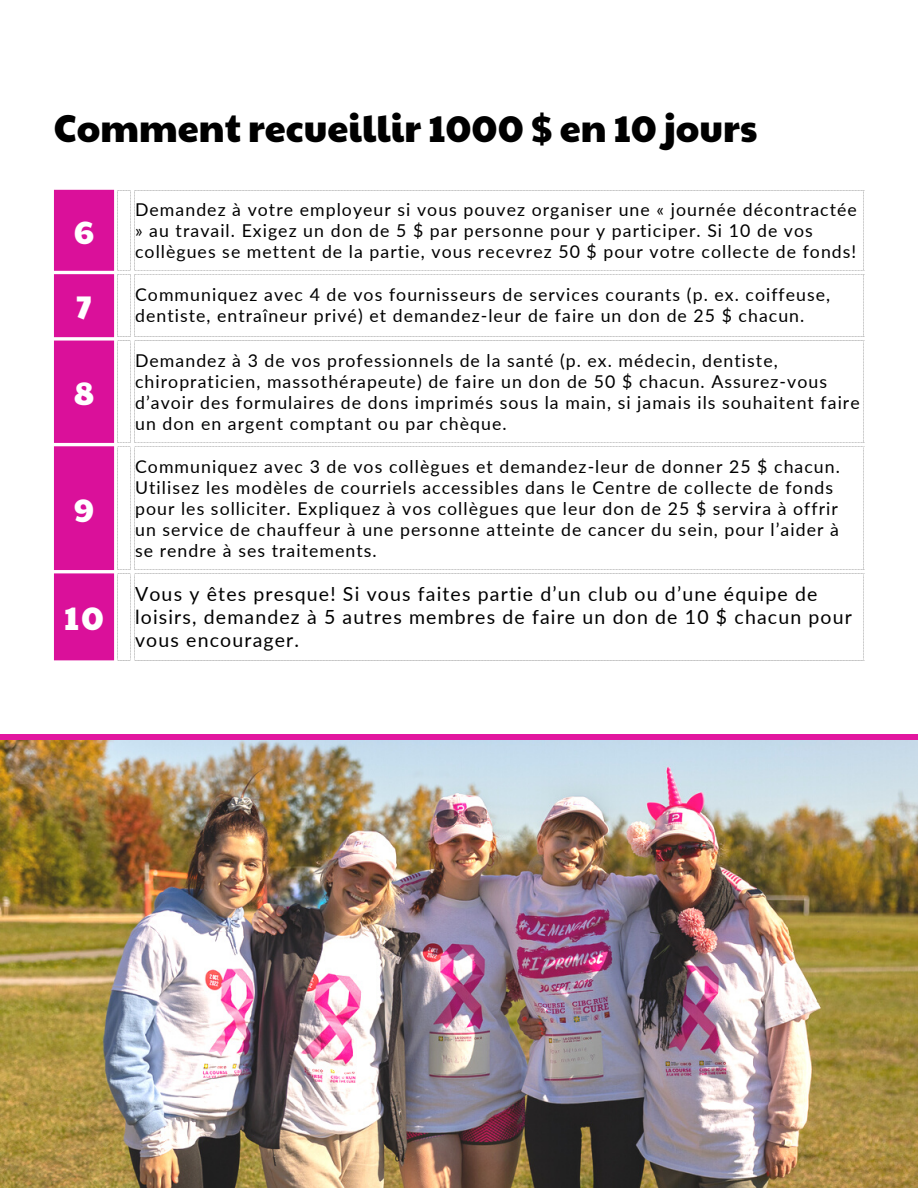
<style>
.page{position:relative;width:918px;height:1188px;background:#fff}
.page>*{position:absolute;margin:0;border:0;box-sizing:border-box;transform-origin:0 0}
.t1{font:37.8px "Paytone One";color:#000}
.t2{font:33px "Paytone One";color:#fff}
.t3{font:19.5px/23px "Lato";letter-spacing:.06em;color:#000}
.t4{font:17.7px/21px "Lato";letter-spacing:.06em;color:#000}
</style>
<div class="page">
<img style="left:0;top:740px;width:918px;height:448px">
<div style="left:0;top:734px;width:918px;height:6px;background:#e2179f"></div>
<svg style="left:54px;top:190px;width:77px;height:470px;background:#db20a0"></svg>
<svg style="left:134px;top:190px;width:730px;height:470px"></svg>
<svg style="left:117px;top:276px;width:747px;height:60px"></svg>
<svg style="left:117px;top:342px;width:747px;height:99px"></svg>
<svg style="left:117px;top:448px;width:747px;height:121px"></svg>
<svg style="left:117px;top:575px;width:747px;height:84px"></svg>
<h1 class="t1" style="left:54px;top:100px;width:705px">Comment recueillir 1000 $ en 10 jours</h1>
<h2 class="t2" style="left:74px;top:207px;width:22px">6</h2>
<p class="t4" style="left:135px;top:198px;width:723px">Demandez à votre employeur si vous pouvez organiser une « journée décontractée » au travail. Exigez un don de 5 $ par personne pour y participer. Si 10 de vos collègues se mettent de la partie, vous recevrez 50 $ pour votre collecte de fonds!</p>
<h2 class="t2" style="left:76px;top:282px;width:17px">7</h2>
<p class="t4" style="left:135px;top:284px;width:697px">Communiquez avec 4 de vos fournisseurs de services courants (p. ex. coiffeuse, dentiste, entraîneur privé) et demandez-leur de faire un don de 25 $ chacun.</p>
<h2 class="t2" style="left:74px;top:368px;width:22px">8</h2>
<h2 class="t2" style="left:74px;top:485px;width:22px">9</h2>
<h2 class="t2" style="left:64px;top:594px;width:41px">10</h2>
<p class="t4" style="left:135px;top:349px;width:726px">Demandez à 3 de vos professionnels de la santé (p. ex. médecin, dentiste, chiropraticien, massothérapeute) de faire un don de 50 $ chacun. Assurez-vous d’avoir des formulaires de dons imprimés sous la main, si jamais ils souhaitent faire un don en argent comptant ou par chèque.</p>
<p class="t4" style="left:135px;top:455px;width:706px">Communiquez avec 3 de vos collègues et demandez-leur de donner 25 $ chacun.<br>Utilisez les modèles de courriels accessibles dans le Centre de collecte de fonds pour les solliciter. Expliquez à vos collègues que leur don de 25 $ servira à offrir un service de chauffeur à une personne atteinte de cancer du sein, pour l’aider à se rendre à ses traitements.</p>
<p class="t3" style="left:135px;top:582px;width:718px">Vous y êtes presque! Si vous faites partie d’un club ou d’une équipe de loisirs, demandez à 5 autres membres de faire un don de 10 $ chacun pour vous encourager.</p>
</div>
